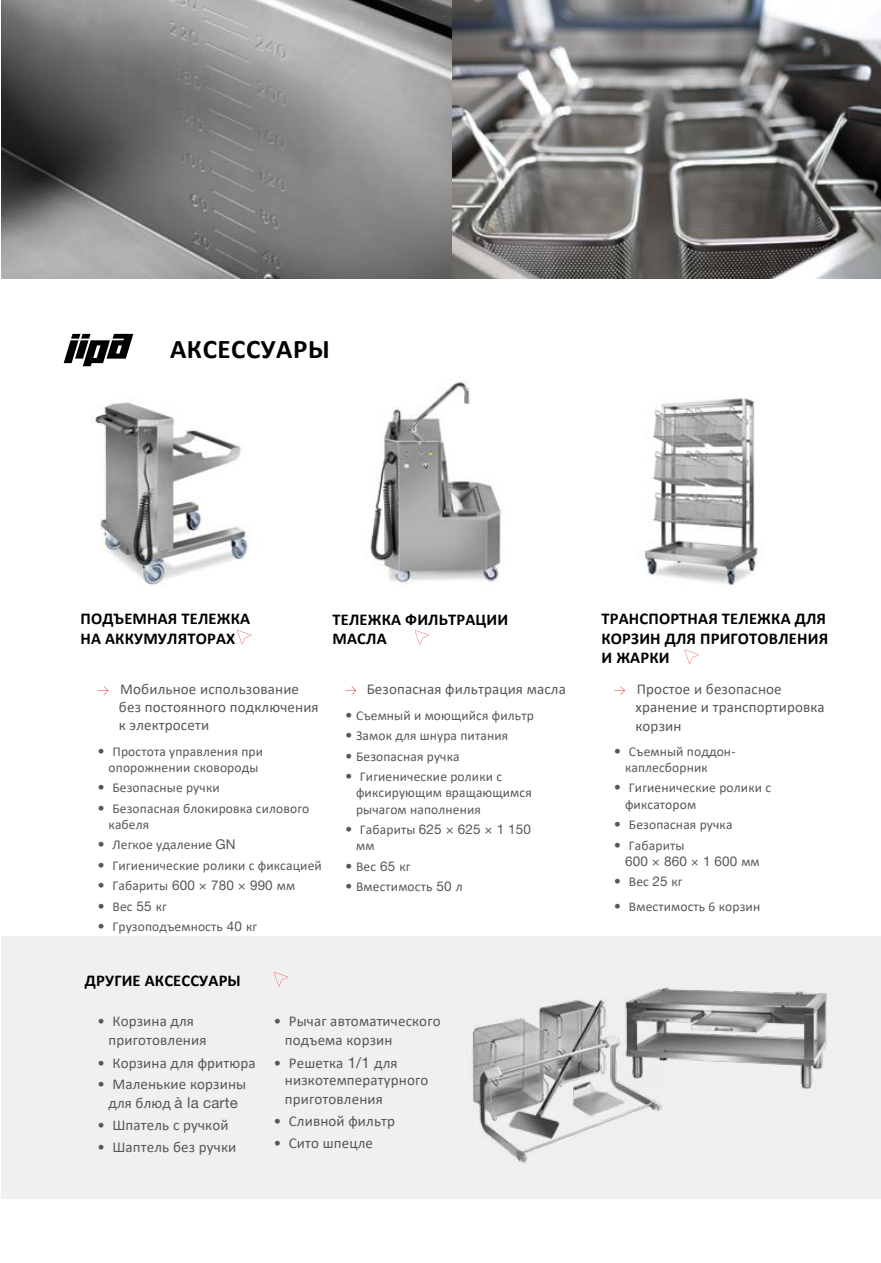
<style>
.page{position:relative;width:881px;height:1263px;background:#fff}
.page>*{position:absolute;margin:0;border:0;box-sizing:border-box;transform-origin:0 0}
.t1{font:700 27px "Calibri";letter-spacing:.02em;color:#000}
.t2{font:700 16.5px/19.5px "Calibri";letter-spacing:.01em;color:#000}
.t3{font:15px/18.8px "Calibri";letter-spacing:.01em;color:#575756}
.t4{font:13.5px/16.2px "Calibri";letter-spacing:.01em;color:#575756}
.t5{font:13.5px/16.2px "Helvetica Neue CE";letter-spacing:.01em;color:#575756}
.s1{font-family:"Helvetica Neue CE"}
.s2{font-family:"Calibri"}
.s3{font-family:"Helvetica Neue CE";font-size:13.5px}
</style>
<div class="page">
<div style="left:1px;top:936px;width:879px;height:262px;background:#f0f0f1"></div>
<img style="left:1px;top:0;width:879px;height:278px">
<img style="left:370px;top:382px;width:132px;height:203px">
<img style="left:644px;top:398px;width:114px;height:187px">
<img style="left:472px;top:999px;width:190px;height:164px">
<img style="left:621px;top:987px;width:206px;height:103px">
<svg style="left:237px;top:630px;width:14px;height:14px"></svg>
<svg style="left:274px;top:972px;width:14px;height:14px"></svg>
<svg style="left:414px;top:630px;width:15px;height:14px"></svg>
<svg style="left:684px;top:649px;width:14px;height:15px"></svg>
<svg style="left:98px;top:686px;width:10px;height:9px"></svg>
<svg style="left:345px;top:686px;width:11px;height:9px"></svg>
<svg style="left:614px;top:686px;width:10px;height:9px"></svg>
<img style="left:91px;top:402px;width:157px;height:184px">
<svg style="left:64px;top:334px;width:69px;height:32px"></svg>
<p class="t1" style="left:170px;top:330px;width:161px">АКСЕССУАРЫ</p>
<p class="t2" style="left:80px;top:608px;width:171px;line-height:20.2px">ПОДЪЕМНАЯ ТЕЛЕЖКА<br>НА АККУМУЛЯТОРАХ</p>
<p class="t3" style="left:119px;top:680px;width:201px;line-height:18px">Мобильное использование без постоянного подключения к электросети</p>
<p class="t4" style="left:98px;top:743px;width:167px;text-align:center"><span class="s1">•</span> Простота управления при опорожнении сковороды</p>
<p class="t4" style="left:98px;top:779px;width:123px"><span class="s1">•</span> Безопасные ручки</p>
<p class="t4" style="left:109px;top:800px;width:202px;text-indent:-11px"><span class="s1">•</span> Безопасная блокировка силового кабеля</p>
<p class="t4" style="left:98px;top:836px;width:139px"><span class="s1">•</span> Легкое удаление <span class="s1">GN</span></p>
<p class="t4" style="left:98px;top:857px;width:225px"><span class="s1">•</span> Гигиенические ролики с фиксацией</p>
<p class="t5" style="left:98px;top:878px;width:199px">• <span class="s2">Габариты</span> 600 × 780 × 990 <span class="s2">мм</span></p>
<p class="t4" style="left:98px;top:898px;width:70px"><span class="s1">•</span> Вес <span class="s1">55</span> кг</p>
<p class="t4" style="left:98px;top:918px;width:161px"><span class="s1">•</span> Грузоподъемность <span class="s1">40</span> кг</p>
<p class="t2" style="left:332px;top:609px;width:177px">ТЕЛЕЖКА ФИЛЬТРАЦИИ<br>МАСЛА</p>
<p class="t2" style="left:601px;top:609px;width:228px">ТРАНСПОРТНАЯ ТЕЛЕЖКА ДЛЯ<br>КОРЗИН ДЛЯ ПРИГОТОВЛЕНИЯ<br>И ЖАРКИ</p>
<p class="t3" style="left:366px;top:680px;width:201px">Безопасная фильтрация масла</p>
<p class="t4" style="left:345px;top:707px;width:190px"><span class="s1">•</span> Съемный и моющийся фильтр</p>
<p class="t4" style="left:345px;top:727px;width:164px"><span class="s1">•</span> Замок для шнура питания</p>
<p class="t4" style="left:345px;top:748px;width:116px"><span class="s1">•</span> Безопасная ручка</p>
<p class="t4" style="left:356px;top:768px;width:177px;line-height:15.6px;text-indent:-11px"><span class="s1">•</span> Гигиенические ролики с фиксирующим вращающимся</p>
<p class="t4" style="left:356px;top:801px;width:126px">рычагом наполнения</p>
<p class="t5" style="left:356px;top:822px;width:176px;text-indent:-11px">• <span class="s2">Габариты</span> 625 × 625 × 1 150 <span class="s2">мм</span></p>
<p class="t4" style="left:345px;top:858px;width:66px"><span class="s1">•</span> Вес <span class="s1">65</span> кг</p>
<p class="t4" style="left:345px;top:878px;width:119px"><span class="s1">•</span> Вместимость <span class="s1">50</span> л</p>
<p class="t3" style="left:635px;top:680px;width:191px;line-height:18.3px">Простое и безопасное хранение и транспортировка корзин</p>
<p class="t4" style="left:624px;top:743px;width:112px;text-indent:-11px"><span class="s1">•</span> Съемный поддон&shy;каплесборник</p>
<p class="t4" style="left:624px;top:779px;width:147px;text-indent:-11px"><span class="s1">•</span> Гигиенические ролики с фиксатором</p>
<p class="t4" style="left:614px;top:816px;width:120px"><span class="s1">•</span> Безопасная ручка</p>
<p class="t5" style="left:624px;top:838px;width:136px;text-indent:-11px">• <span class="s2">Габариты<br></span>600 × 860 × 1 600 <span class="s2">мм</span></p>
<p class="t4" style="left:614px;top:873px;width:70px"><span class="s1">•</span> Вес <span class="s1">25</span> кг</p>
<p class="t4" style="left:614px;top:898px;width:147px"><span class="s1">•</span> Вместимость 6 корзин</p>
<p class="t2" style="left:85px;top:971px;width:157px">ДРУГИЕ АКСЕССУАРЫ</p>
<p class="t3" style="left:108px;top:1012px;width:99px;text-indent:-11px"><span class="s3">•</span> Корзина для приготовления</p>
<p class="t3" style="left:98px;top:1053px;width:159px"><span class="s3">•</span> Корзина для фритюра</p>
<p class="t3" style="left:98px;top:1074px;width:150px;text-align:center"><span class="s3">•</span> Маленькие корзины для блюд <span class="s1">à la carte</span></p>
<p class="t3" style="left:98px;top:1115px;width:132px"><span class="s3">•</span> Шпатель с ручкой</p>
<p class="t3" style="left:98px;top:1137px;width:140px"><span class="s3">•</span> Шаптель без ручки</p>
<p class="t3" style="left:285px;top:1012px;width:157px;text-indent:-11px"><span class="s3">•</span> Рычаг автоматического подъема корзин</p>
<p class="t3" style="left:285px;top:1053px;width:145px;line-height:17.2px;text-indent:-11px"><span class="s3">•</span> Решетка <span class="s1">1/1</span> для низкотемпературного</p>
<p class="t3" style="left:285px;top:1089px;width:99px">приготовления</p>
<p class="t3" style="left:274px;top:1111px;width:122px"><span class="s3">•</span> Сливной фильтр</p>
<p class="t3" style="left:274px;top:1133px;width:100px"><span class="s3">•</span> Сито шпецле</p>
</div>
